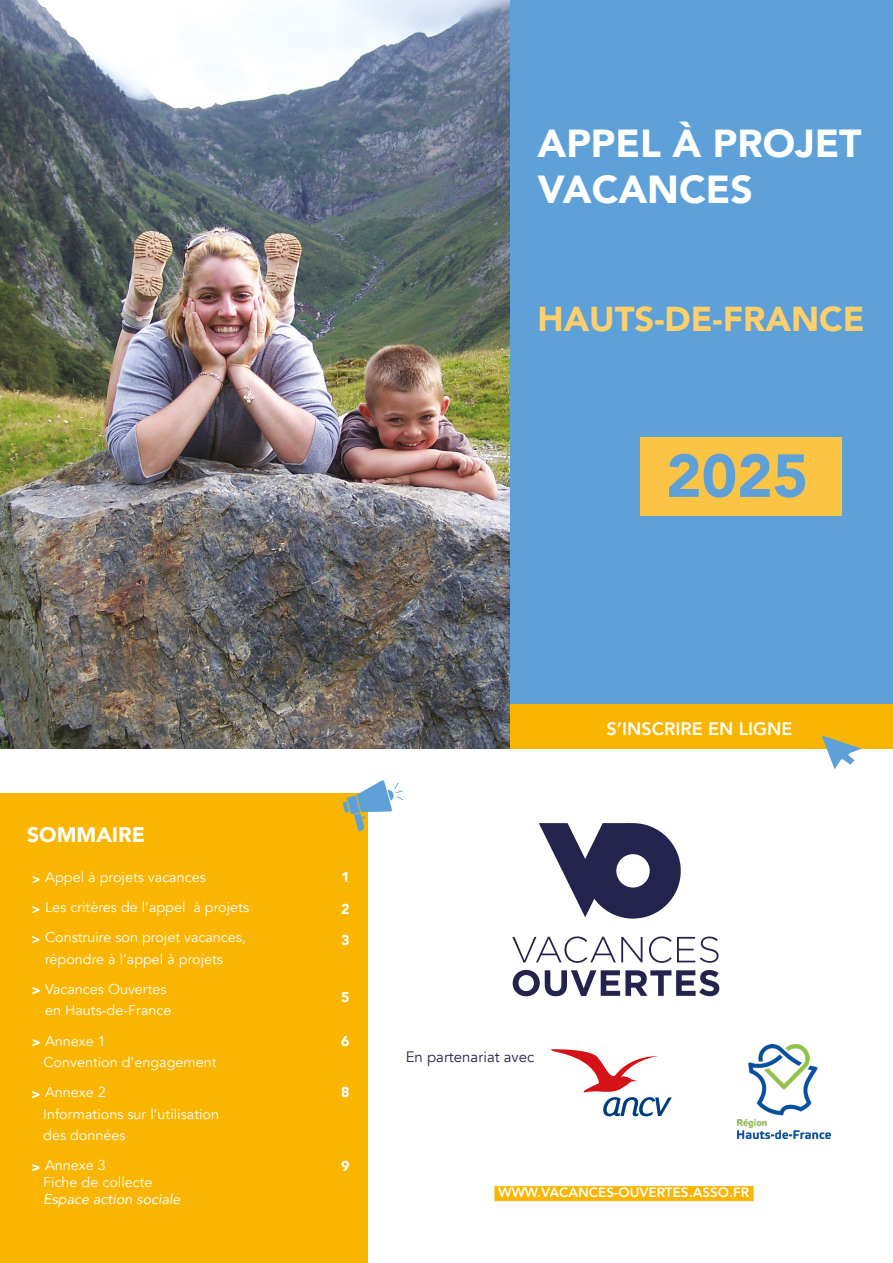
<style>
.page{position:relative;width:893px;height:1263px;background:#fff}
.page>*{position:absolute;margin:0;border:0;box-sizing:border-box;transform-origin:0 0}
.t1{font:900 60px "Avenir";color:#5ea1d8}
.t2{font:900 39px/46.8px "Avenir";color:#fff}
.t3{font:900 34.5px "Avenir";color:#fdcf6d}
.t4{font:900 21px "Avenir";color:#fff}
.t5{font:800 18px "Avenir";color:#fff}
.t6{font:15px "Avenir";color:#24234d}
.t7{font:14.25px/30px "Avenir";color:#fff}
.t8{font:italic 14.25px "Avenir";color:#fff}
.t9{font:900 14.25px "Avenir";color:#fff}
.t10{font:800 13.5px "Avenir";color:#fff}
.s1{font-weight:800}
.s2{font-weight:900}
</style>
<div class="page">
<img style="left:0;top:0;width:510px;height:748px">
<div style="left:510px;top:0;width:383px;height:748px;background:#5ea1d8"></div>
<svg style="left:539px;top:823px;width:142px;height:95px"></svg>
<svg style="left:512px;top:936px;width:130px;height:27px"></svg>
<svg style="left:649px;top:936px;width:69px;height:27px"></svg>
<svg style="left:513px;top:970px;width:206px;height:26px"></svg>
<svg style="left:551px;top:1049px;width:121px;height:67px"></svg>
<div style="left:494px;top:1186px;width:260px;height:15px;background:#f9b500"></div>
<div style="left:0;top:794px;width:368px;height:469px;background:#f9b500"></div>
<div style="left:510px;top:704px;width:383px;height:44px;background:#f9b500"></div>
<svg style="left:821px;top:735px;width:41px;height:34px"></svg>
<div style="left:640px;top:437px;width:202px;height:78px;background:#fbc444"></div>
<svg style="left:343px;top:780px;width:60px;height:51px"></svg>
<img style="left:737px;top:1044px;width:94px;height:94px">
<h3 class="t4" style="left:27px;top:817px;width:119px">SOMMAIRE</h3>
<p class="t7" style="left:31px;top:862px;width:219px"><span class="s1">&gt;</span> Appel à projets vacances<br><span class="s1">&gt;</span> Les critères de l’appel à projets <span class="s1">&gt;</span> Construire son projet vacances,</p>
<p class="t7" style="left:31px;top:944px;width:193px;text-indent:14px">répondre à l’appel à projets <span class="s2">&gt;</span> Vacances Ouvertes</p>
<p class="t7" style="left:31px;top:996px;width:141px;text-indent:14px">en Hauts-de-France <span class="s2">&gt;</span> Annexe 1</p>
<p class="t7" style="left:31px;top:1047px;width:187px;text-indent:12px">Convention d’engagement <span class="s2">&gt;</span> Annexe 2</p>
<p class="t7" style="left:43px;top:1103px;width:177px;line-height:21.6px">Informations sur l’utilisation des données</p>
<p class="t7" style="left:43px;top:1157px;width:111px;line-height:17.1px;text-indent:-12px"><span class="s2">&gt;</span> Annexe 3<br>Fiche de collecte</p>
<p class="t8" style="left:43px;top:1191px;width:139px">Espace action sociale</p>
<h2 class="t2" style="left:537px;top:119px;width:326px">APPEL À PROJET<br>VACANCES</h2>
<h3 class="t3" style="left:537px;top:289px;width:329px">HAUTS-DE-FRANCE</h3>
<h1 class="t1" style="left:666px;top:425px;width:144px">2025</h1>
<p class="t9" style="left:341px;top:865px;width:10px">1</p>
<p class="t9" style="left:341px;top:897px;width:10px">2</p>
<p class="t9" style="left:341px;top:928px;width:10px">3</p>
<p class="t9" style="left:341px;top:985px;width:10px">5</p>
<p class="t9" style="left:341px;top:1029px;width:10px">6</p>
<p class="t9" style="left:341px;top:1080px;width:10px">8</p>
<p class="t9" style="left:341px;top:1154px;width:10px">9</p>
<p class="t5" style="left:606px;top:715px;width:187px">S’INSCRIRE EN LIGNE</p>
<p class="t6" style="left:406px;top:1047px;width:130px">En partenariat avec</p>
<p class="t10" style="left:498px;top:1181px;width:252px">WWW.VACANCES-OUVERTES.ASSO.FR</p>
</div>
